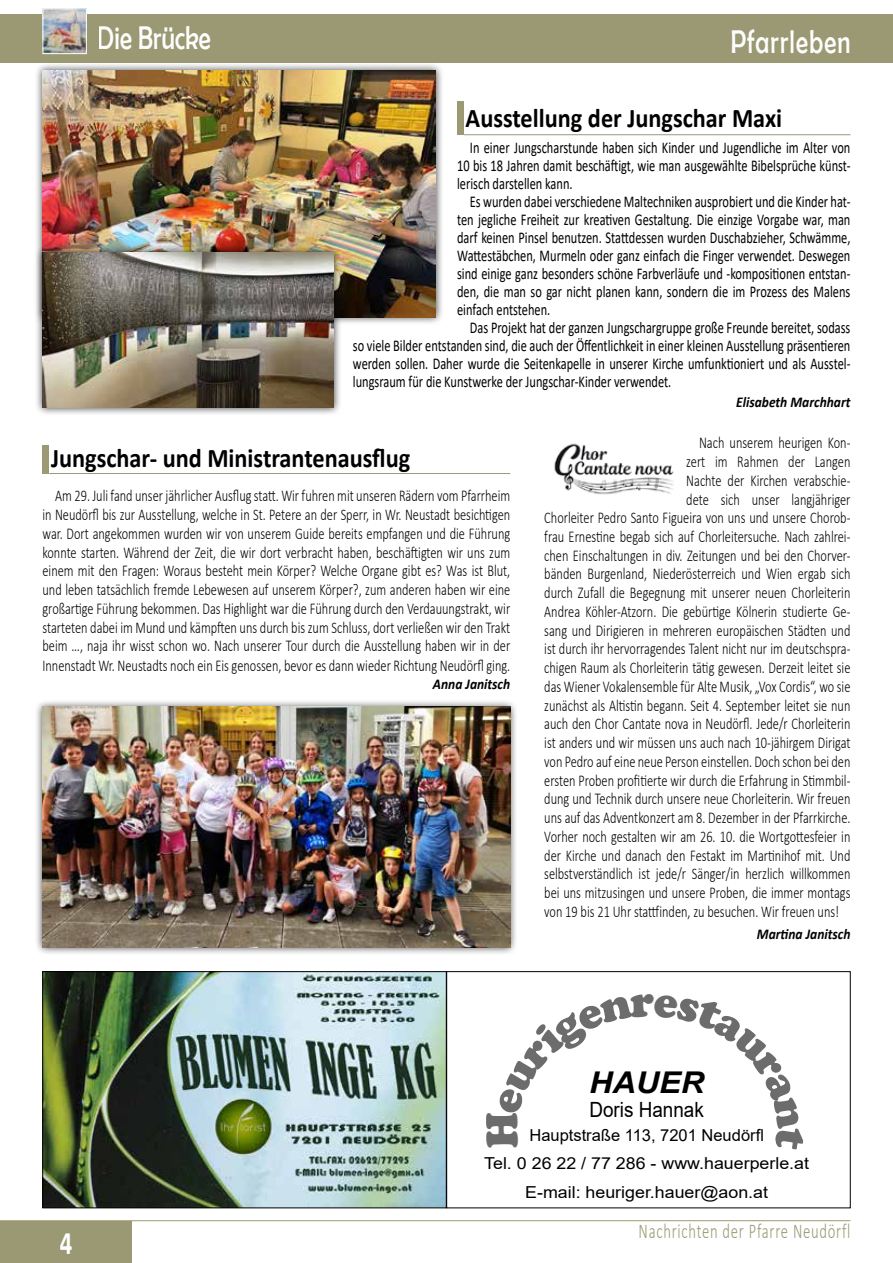
<style>
.page{position:relative;width:893px;height:1263px;background:#fff}
.page>*{position:absolute;margin:0;border:0;box-sizing:border-box;transform-origin:0 0}
.t1{font:33px "Berlin Sans FB";letter-spacing:.05em;color:#fffdf0;scale:.75 1}
.t2{font:33px "Berlin Sans FB";color:#fffdf0;scale:.75 1}
.t3{font:700 33px "Calibri";color:#fffdf0;scale:.75 1}
.t4{font:italic 700 30px "Arial";color:#000;scale:1.08 1}
.t5{font:700 27px "Calibri";color:#000;scale:.9 1}
.t6{font:300 21px "Calibri";letter-spacing:.05em;color:#9a9974;scale:.7 1}
.t7{font:21px "Arial";color:#000;scale:.9 1}
.t8{font:300 16.5px/18.9px "Calibri";color:#000;text-align:justify;scale:.75 1}
.t9{font:16.5px/18px "Calibri";color:#000;text-align:justify;scale:.75 1}
.t10{font:16.5px/28.2px "Arial";color:#000;text-align:center}
.t11{font:italic 700 15px "Calibri";color:#000;scale:.9 1}
</style>
<div class="page">
<div style="left:0;top:14px;width:893px;height:49px;background:#9a9974"></div>
<div style="left:43px;top:9px;width:43px;height:45px;background:#fff;opacity:.75"></div>
<div style="left:43px;top:9px;width:44px;height:45px;border:1px solid #fff"></div>
<hr style="left:0;top:1220px;width:850px;height:1px;background:#9a9974">
<div style="left:0;top:1221px;width:132px;height:42px;background:#9a9974"></div>
<img style="left:45px;top:973px;width:399px;height:233px">
<div style="left:43px;top:971px;width:403px;height:237px;border:1px solid #000"></div>
<div style="left:446px;top:971px;width:404px;height:237px;border:1px solid #000"></div>
<div style="left:34px;top:699px;width:484px;height:257px;background:#000;opacity:.75"></div>
<img style="left:43px;top:707px;width:467px;height:240px">
<div style="left:43px;top:445px;width:6px;height:29px;background:#9a9974"></div>
<hr style="left:49px;top:473px;width:461px;height:1px;background:#9a9974">
<img style="left:554px;top:443px;width:120px;height:52px">
<div style="left:34px;top:63px;width:410px;height:263px;background:#000;opacity:.75"></div>
<img style="left:43px;top:71px;width:393px;height:246px">
<div style="left:34px;top:244px;width:308px;height:172px;background:#000;opacity:.75"></div>
<img style="left:43px;top:252px;width:291px;height:156px">
<div style="left:457px;top:102px;width:7px;height:33px;background:#9a9974"></div>
<hr style="left:464px;top:134px;width:386px;height:1px;background:#9a9974">
<h1 class="t2" style="left:98px;top:19px;width:152px">Die Brücke</h1>
<h1 class="t1" style="left:730px;top:24px;width:162px">Pfarrleben</h1>
<h3 class="t5" style="left:466px;top:98px;width:353px">Ausstellung der Jungschar Maxi</h3>
<p class="t9" style="left:457px;top:138px;width:526px;text-indent:13px">In einer Jungscharstunde haben sich Kinder und Jugendliche im Alter von 10 bis 18 Jahren damit beschäftigt, wie man ausgewählte Bibelsprüche künst&shy;lerisch darstellen kann.</p>
<p class="t9" style="left:457px;top:192px;width:526px;text-indent:13px">Es wurden dabei verschiedene Maltechniken ausprobiert und die Kinder hat&shy;ten jegliche Freiheit zur kreativen Gestaltung. Die einzige Vorgabe war, man darf keinen Pinsel benutzen. Stattdessen wurden Duschabzieher, Schwämme, Wattestäbchen, Murmeln oder ganz einfach die Finger verwendet. Deswegen sind einige ganz besonders schöne Farbverläufe und -kompositionen entstan&shy;den, die man so gar nicht planen kann, sondern die im Prozess des Malens einfach entstehen.</p>
<p class="t9" style="left:353px;top:318px;width:665px;text-indent:117px">Das Projekt hat der ganzen Jungschargruppe große Freunde bereitet, sodass so viele Bilder entstanden sind, die auch der Öffentlichkeit in einer kleinen Ausstellung präsentieren werden sollen. Daher wurde die Seitenkapelle in unserer Kirche umfunktioniert und als Ausstel&shy;lungsraum für die Kunstwerke der Jungschar-Kinder verwendet.</p>
<p class="t11" style="left:736px;top:391px;width:128px">Elisabeth Marchhart</p>
<h3 class="t5" style="left:51px;top:438px;width:401px">Jungschar- und Ministrantenausflug</h3>
<p class="t8" style="left:43px;top:486px;width:625px;text-indent:13px">Am 29. Juli fand unser jährlicher Ausflug statt. Wir fuhren mit unseren Rädern vom Pfarrheim in Neudörfl bis zur Ausstellung, welche in St. Petere an der Sperr, in Wr. Neustadt besichtigen war. Dort angekommen wurden wir von unserem Guide bereits empfangen und die Führung konnte starten. Während der Zeit, die wir dort verbracht haben, beschäftigten wir uns zum einem mit den Fragen: Woraus besteht mein Körper? Welche Organe gibt es? Was ist Blut, und leben tatsächlich fremde Lebewesen auf unserem Körper?, zum anderen haben wir eine großartige Führung bekommen. Das Highlight war die Führung durch den Verdauungstrakt, wir starteten dabei im Mund und kämpften uns durch bis zum Schluss, dort verließen wir den Trakt beim …, naja ihr wisst schon wo. Nach unserer Tour durch die Ausstellung haben wir in der Innenstadt Wr. Neustadts noch ein Eis genossen, bevor es dann wieder Richtung Neudörfl ging.</p>
<p class="t11" style="left:433px;top:673px;width:87px">Anna Janitsch</p>
<p class="t8" style="left:699px;top:433px;width:203px">Nach unserem heurigen Kon-</p>
<p class="t8" style="left:686px;top:452px;width:220px">zert im Rahmen der Langen</p>
<p class="t8" style="left:686px;top:471px;width:220px">Nachte der Kirchen verabschie-</p>
<p class="t8" style="left:686px;top:489px;width:220px">dete sich unser langjähriger</p>
<p class="t8" style="left:544px;top:508px;width:410px">Chorleiter Pedro Santo Figueira von uns und unsere Chorob-</p>
<p class="t8" style="left:544px;top:527px;width:410px">frau Ernestine begab sich auf Chorleitersuche. Nach zahlrei-</p>
<p class="t8" style="left:544px;top:546px;width:410px">chen Einschaltungen in div. Zeitungen und bei den Chorver-</p>
<p class="t8" style="left:544px;top:564px;width:410px">bänden Burgenland, Niederösterreich und Wien ergab sich</p>
<p class="t8" style="left:544px;top:583px;width:410px">durch Zufall die Begegnung mit unserer neuen Chorleiterin</p>
<p class="t8" style="left:544px;top:602px;width:410px">Andrea Köhler-Atzorn. Die gebürtige Kölnerin studierte Ge-</p>
<p class="t8" style="left:544px;top:621px;width:410px">sang und Dirigieren in mehreren europäischen Städten und</p>
<p class="t8" style="left:544px;top:639px;width:410px">ist durch ihr hervorragendes Talent nicht nur im deutschspra-</p>
<p class="t8" style="left:544px;top:658px;width:410px">chigen Raum als Chorleiterin tätig gewesen. Derzeit leitet sie</p>
<p class="t8" style="left:544px;top:677px;width:410px">das Wiener Vokalensemble für Alte Musik, „Vox Cordis“, wo sie</p>
<p class="t8" style="left:544px;top:696px;width:410px">zunächst als Altistin begann. Seit 4. September leitet sie nun</p>
<p class="t8" style="left:544px;top:714px;width:410px">auch den Chor Cantate nova in Neudörfl. Jede/r Chorleiterin</p>
<p class="t8" style="left:544px;top:733px;width:410px">ist anders und wir müssen uns auch nach 10-jähirgem Dirigat</p>
<p class="t8" style="left:544px;top:752px;width:410px">von Pedro auf eine neue Person einstellen. Doch schon bei den</p>
<p class="t8" style="left:544px;top:771px;width:410px">ersten Proben profitierte wir durch die Erfahrung in Stimmbil-</p>
<p class="t8" style="left:544px;top:789px;width:410px">dung und Technik durch unsere neue Chorleiterin. Wir freuen</p>
<p class="t8" style="left:544px;top:808px;width:410px">uns auf das Adventkonzert am 8. Dezember in der Pfarrkirche.</p>
<p class="t8" style="left:544px;top:827px;width:410px">Vorher noch gestalten wir am 26. 10. die Wortgottesfeier in</p>
<p class="t8" style="left:544px;top:845px;width:410px">der Kirche und danach den Festakt im Martinihof mit. Und</p>
<p class="t8" style="left:544px;top:864px;width:410px">selbstverständlich ist jede/r Sänger/in herzlich willkommen</p>
<p class="t8" style="left:544px;top:883px;width:410px">bei uns mitzusingen und unsere Proben, die immer montags</p>
<p class="t8" style="left:544px;top:902px;width:395px">von 19 bis 21 Uhr stattfinden, zu besuchen. Wir freuen uns!</p>
<p class="t11" style="left:757px;top:924px;width:105px">Martina Janitsch</p>
<h1 class="t3" style="left:60px;top:1219px;width:18px">4</h1>
<h2 class="t4" style="left:589px;top:1063px;width:108px">HAUER</h2>
<p class="t7" style="left:589px;top:1095px;width:129px">Doris Hannak</p>
<p class="t10" style="left:484px;top:1121px;width:326px">Hauptstraße 113, 7201 Neudörfl<br>Tel. 0 26 22 / 77 286 - www.hauerperle.at<br>E-mail: heuriger.hauer@aon.at</p>
<p class="t6" style="left:639px;top:1218px;width:304px">Nachrichten der Pfarre Neudörfl</p>
</div>
